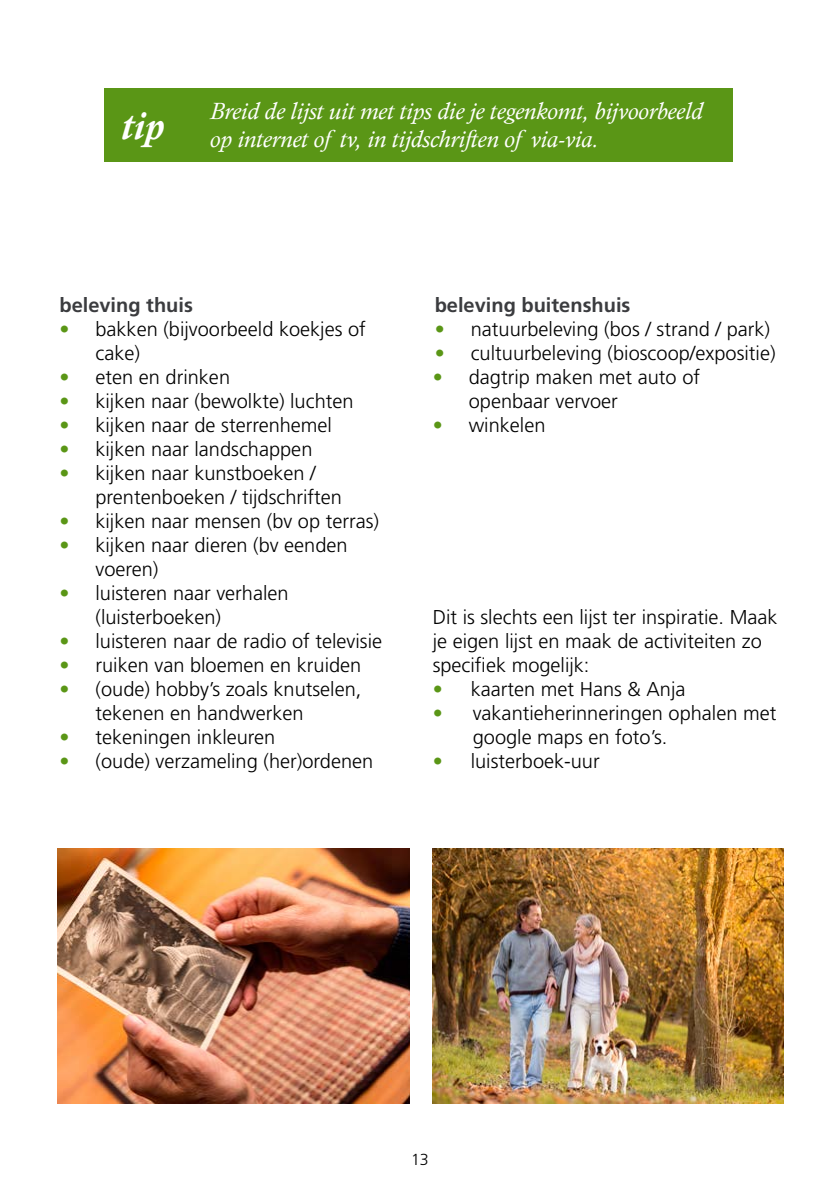
<style>
.page{position:relative;width:840px;height:1191px;background:#fff}
.page>*{position:absolute;margin:0;border:0;box-sizing:border-box;transform-origin:0 0}
.t1{font:italic 700 40px "Calisto";color:#fff}
.t2{font:italic 24px/28px "Calisto";color:#fff}
.t3{font:300 20px/24px "Frutiger LT Std";color:#000}
.t4{font:700 20px "Frutiger LT Std";color:#3b3c3f}
.t5{font:300 16px "Frutiger LT Std";color:#000}
.s1{color:#5a9616}
</style>
<div class="page">
<div style="left:104px;top:88px;width:627px;height:74px;background:#5a9616"></div>
<img style="left:57px;top:848px;width:352px;height:255px">
<img style="left:432px;top:848px;width:351px;height:255px">
<h1 class="t1" style="left:121px;top:102px;width:44px">tip</h1>
<p class="t2" style="left:210px;top:97px;width:494px">Breid de lijst uit met tips die je tegenkomt, bijvoorbeeld op internet of tv, in tijdschriften of via-via.</p>
<p class="t4" style="left:59px;top:293px;width:135px">beleving thuis</p>
<p class="t3" style="left:95px;top:317px;width:272px;text-indent:-36px"><span class="s1">•</span> bakken (bijvoorbeeld koekjes of cake)</p>
<p class="t3" style="left:59px;top:365px;width:172px"><span class="s1">•</span> eten en drinken</p>
<p class="t3" style="left:59px;top:389px;width:295px"><span class="s1">•</span> kijken naar (bewolkte) luchten</p>
<p class="t3" style="left:59px;top:413px;width:274px"><span class="s1">•</span> kijken naar de sterrenhemel</p>
<p class="t3" style="left:59px;top:437px;width:254px"><span class="s1">•</span> kijken naar landschappen</p>
<p class="t3" style="left:95px;top:461px;width:248px;text-indent:-36px"><span class="s1">•</span> kijken naar kunstboeken / prentenboeken / tijdschriften</p>
<p class="t3" style="left:59px;top:509px;width:321px"><span class="s1">•</span> kijken naar mensen (bv op terras)</p>
<p class="t3" style="left:95px;top:533px;width:253px;text-indent:-36px"><span class="s1">•</span> kijken naar dieren (bv eenden voeren)</p>
<p class="t3" style="left:95px;top:581px;width:194px;text-indent:-36px"><span class="s1">•</span> luisteren naar verhalen (luisterboeken)</p>
<p class="t3" style="left:59px;top:629px;width:324px"><span class="s1">•</span> luisteren naar de radio of televisie</p>
<p class="t3" style="left:59px;top:653px;width:303px"><span class="s1">•</span> ruiken van bloemen en kruiden</p>
<p class="t3" style="left:95px;top:677px;width:267px;text-indent:-36px"><span class="s1">•</span> (oude) hobby’s zoals knutselen, tekenen en handwerken</p>
<p class="t3" style="left:59px;top:725px;width:217px"><span class="s1">•</span> tekeningen inkleuren</p>
<p class="t3" style="left:59px;top:749px;width:315px"><span class="s1">•</span> (oude) verzameling (her)ordenen</p>
<p class="t4" style="left:434px;top:293px;width:197px">beleving buitenshuis</p>
<p class="t3" style="left:434px;top:317px;width:336px"><span class="s1">•</span> natuurbeleving (bos / strand / park)</p>
<p class="t3" style="left:434px;top:341px;width:342px"><span class="s1">•</span> cultuurbeleving (bioscoop/expositie)</p>
<p class="t3" style="left:468px;top:365px;width:233px;text-indent:-36px"><span class="s1">•</span> dagtrip maken met auto of openbaar vervoer</p>
<p class="t3" style="left:432px;top:413px;width:114px"><span class="s1">•</span> winkelen</p>
<p class="t3" style="left:432px;top:605px;width:346px">Dit is slechts een lijst ter inspiratie. Maak je eigen lijst en maak de activiteiten zo specifiek mogelijk:</p>
<p class="t3" style="left:432px;top:677px;width:254px"><span class="s1">•</span> kaarten met Hans &amp; Anja</p>
<p class="t3" style="left:472px;top:701px;width:305px;text-indent:-40px"><span class="s1">•</span> vakantieherinneringen ophalen met google maps en foto’s.</p>
<p class="t3" style="left:432px;top:749px;width:168px"><span class="s1">•</span> luisterboek-uur</p>
<p class="t5" style="left:411px;top:1150px;width:19px">13</p>
</div>
